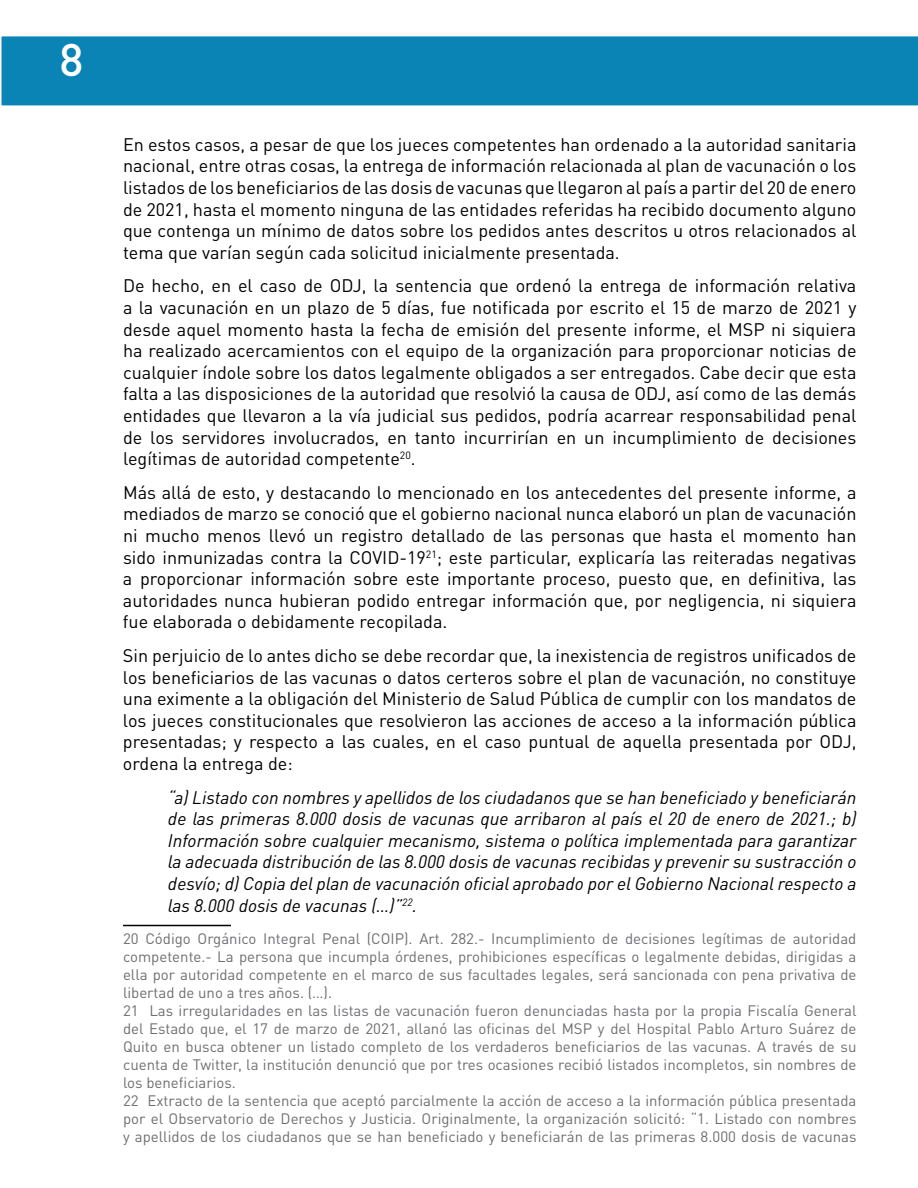
<style>
.page{position:relative;width:918px;height:1188px;background:#fff}
.page>*{position:absolute;margin:0;border:0;box-sizing:border-box;transform-origin:0 0}
.t1{font:500 45px "DIN Pro";color:#fff}
.t2{font:18px/21.6px "DIN Pro";color:#000;text-align:justify}
.t3{font:italic 18px/21.6px "DIN Pro";color:#000;text-align:justify}
.t4{font:15px/18px "DIN Pro";color:#6d6e71}
</style>
<div class="page">
<div style="left:1px;top:36px;width:917px;height:70px;background:#0a84b4"></div>
<hr style="left:123px;top:925px;width:108px;height:1px;background:#000">
<h1 class="t1" style="left:60px;top:24px;width:25px">8</h1>
<p class="t2" style="left:123px;top:132px;width:735px">En estos casos, a pesar de que los jueces competentes han ordenado a la autoridad sanitaria nacional, entre otras cosas, la entrega de información relacionada al plan de vacunación o los listados de los beneficiarios de las dosis de vacunas que llegaron al país a partir del 20 de enero de 2021, hasta el momento ninguna de las entidades referidas ha recibido documento alguno que contenga un mínimo de datos sobre los pedidos antes descritos u otros relacionados al tema que varían según cada solicitud inicialmente presentada.</p>
<p class="t2" style="left:123px;top:273px;width:735px">De hecho, en el caso de ODJ, la sentencia que ordenó la entrega de información relativa a la vacunación en un plazo de 5 días, fue notificada por escrito el 15 de marzo de 2021 y desde aquel momento hasta la fecha de emisión del presente informe, el MSP ni siquiera ha realizado acercamientos con el equipo de la organización para proporcionar noticias de cualquier índole sobre los datos legalmente obligados a ser entregados. Cabe decir que esta falta a las disposiciones de la autoridad que resolvió la causa de ODJ, así como de las demás entidades que llevaron a la vía judicial sus pedidos, podría acarrear responsabilidad penal de los servidores involucrados, en tanto incurrirían en un incumplimiento de decisiones legítimas de autoridad competente<sup>20</sup>.</p>
<p class="t2" style="left:123px;top:480px;width:735px">Más allá de esto, y destacando lo mencionado en los antecedentes del presente informe, a mediados de marzo se conoció que el gobierno nacional nunca elaboró un plan de vacunación ni mucho menos llevó un registro detallado de las personas que hasta el momento han sido inmunizadas contra la COVID-19<sup>21</sup>; este particular, explicaría las reiteradas negativas a proporcionar información sobre este importante proceso, puesto que, en definitiva, las autoridades nunca hubieran podido entregar información que, por negligencia, ni siquiera fue elaborada o debidamente recopilada.</p>
<p class="t2" style="left:123px;top:643px;width:735px">Sin perjuicio de lo antes dicho se debe recordar que, la inexistencia de registros unificados de los beneficiarios de las vacunas o datos certeros sobre el plan de vacunación, no constituye una eximente a la obligación del Ministerio de Salud Pública de cumplir con los mandatos de los jueces constitucionales que resolvieron las acciones de acceso a la información pública presentadas; y respecto a las cuales, en el caso puntual de aquella presentada por ODJ, ordena la entrega de:</p>
<p class="t3" style="left:168px;top:785px;width:690px">“a) Listado con nombres y apellidos de los ciudadanos que se han beneficiado y beneficiarán de las primeras 8.000 dosis de vacunas que arribaron al país el 20 de enero de 2021.; b)<br>Información sobre cualquier mecanismo, sistema o política implementada para garantizar la adecuada distribución de las 8.000 dosis de vacunas recibidas y prevenir su sustracción o desvío; d) Copia del plan de vacunación oficial aprobado por el Gobierno Nacional respecto a las 8.000 dosis de vacunas (…)”<sup>22</sup>.</p>
<p class="t4" style="left:123px;top:928px;width:735px">20 Código Orgánico Integral Penal (COIP). Art. 282.- Incumplimiento de decisiones legítimas de autoridad competente.- La persona que incumpla órdenes, prohibiciones específicas o legalmente debidas, dirigidas a ella por autoridad competente en el marco de sus facultades legales, será sancionada con pena privativa de libertad de uno a tres años. (…).<br>21 Las irregularidades en las listas de vacunación fueron denunciadas hasta por la propia Fiscalía General del Estado que, el 17 de marzo de 2021, allanó las oficinas del MSP y del Hospital Pablo Arturo Suárez de Quito en busca obtener un listado completo de los verdaderos beneficiarios de las vacunas. A través de su cuenta de Twitter, la institución denunció que por tres ocasiones recibió listados incompletos, sin nombres de los beneficiarios.<br>22 Extracto de la sentencia que aceptó parcialmente la acción de acceso a la información pública presentada por el Observatorio de Derechos y Justicia. Originalmente, la organización solicitó: “1. Listado con nombres y apellidos de los ciudadanos que se han beneficiado y beneficiarán de las primeras 8.000 dosis de vacunas</p>
</div>
